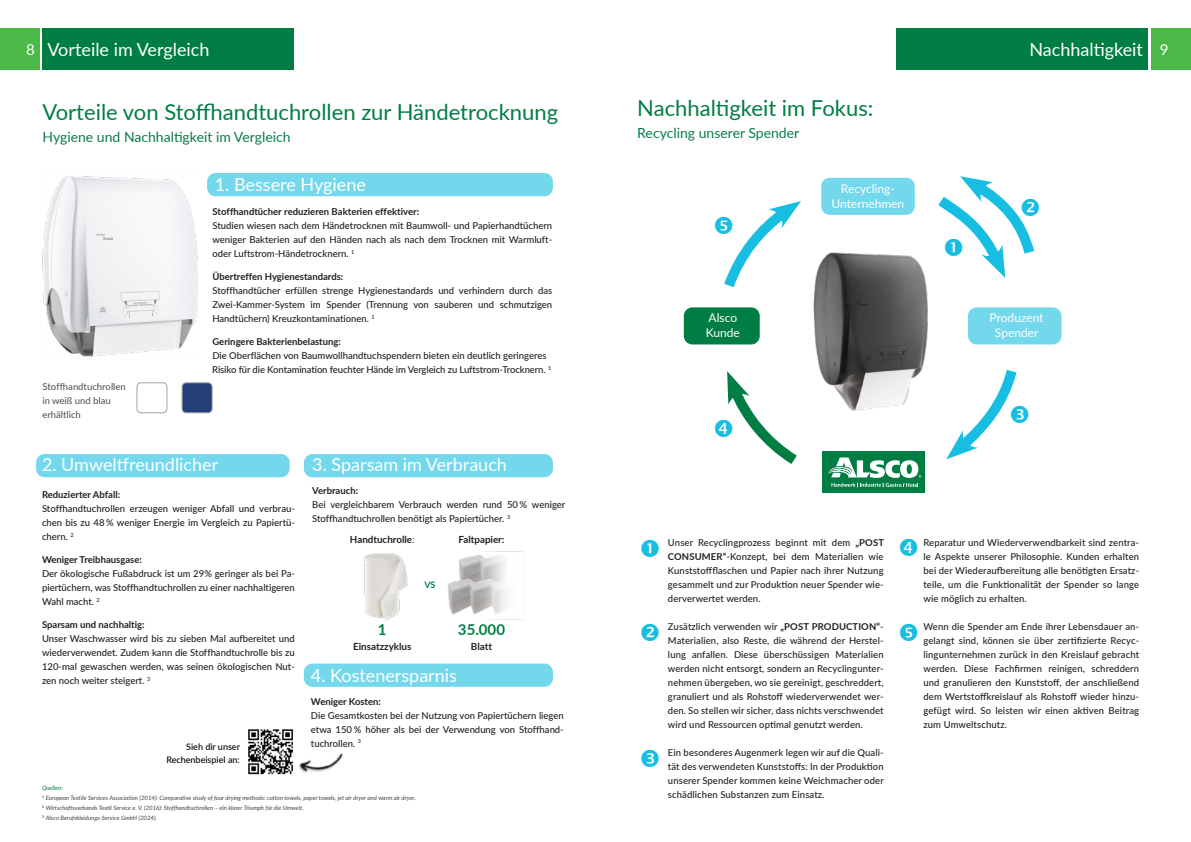
<style>
.page{position:relative;width:1191px;height:842px;background:#fff}
.page>*{position:absolute;margin:0;border:0;box-sizing:border-box;transform-origin:0 0}
.t1{font:22px "Lato";color:#007d43}
.t2{font:18px "Lato";color:#fff}
.t3{font:700 15px "Lato";color:#007d43}
.t4{font:14px "Lato";color:#097c44}
.t5{font:12px/15px "Lato";color:#fff;text-align:center}
.t6{font:700 9.8px "Lato";color:#231f20}
.t7{font:500 9.5px/14px "Lato";color:#231f20;text-align:justify}
.t8{font:700 9.5px "Lato";color:#231f20}
.t9{font:9.5px/14px "Lato";color:#474a4e}
.t10{font:500 9px/13px "Lato";color:#000001;text-align:right}
.t11{font:700 9px "Lato";color:#007d43}
.t12{font:italic 6px/10px "Lato";color:#3e4344}
.s1{font-size:15px}
.s2{font-weight:400;color:#474a4e}
.s3{color:#097c44}
.s4{font-weight:700}
</style>
<div class="page">
<div style="left:304px;top:663px;width:249px;height:24px;background:#74d8ed;border-radius:9px"></div>
<div style="left:304px;top:454px;width:249px;height:23px;background:#74d8ed;border-radius:9px"></div>
<div style="left:36px;top:454px;width:254px;height:23px;background:#74d8ed;border-radius:9px"></div>
<img style="left:248px;top:729px;width:42px;height:46px">
<img style="left:290px;top:729px;width:53px;height:46px">
<img style="left:364px;top:553px;width:160px;height:68px">
<div style="left:417px;top:574px;width:26px;height:19px;background:#fff"></div>
<img style="left:813px;top:252px;width:115px;height:159px">
<img style="left:42px;top:176px;width:156px;height:181px">
<div style="left:207px;top:173px;width:346px;height:23px;background:#74d8ed;border-radius:9px"></div>
<div style="left:821px;top:178px;width:93px;height:37px;background:#74d8ed;border-radius:9px"></div>
<div style="left:968px;top:307px;width:93px;height:37px;background:#74d8ed;border-radius:9px"></div>
<div style="left:684px;top:307px;width:75px;height:37px;background:#007d43;border-radius:9px"></div>
<div style="left:823px;top:451px;width:102px;height:42px;background:#007d43"></div>
<svg style="left:827px;top:457px;width:94px;height:30px"></svg>
<div style="left:182px;top:383px;width:30px;height:30px;background:#263e78;border-radius:4px"></div>
<div style="left:182px;top:383px;width:30px;height:30px;border:1px solid #9ea2a7;border-radius:4px"></div>
<div style="left:137px;top:383px;width:30px;height:30px;border:1px solid #9ea2a7;border-radius:4px"></div>
<div style="left:0;top:28px;width:40px;height:42px;background:#4cb848"></div>
<div style="left:1151px;top:28px;width:40px;height:42px;background:#4cb848"></div>
<div style="left:43px;top:28px;width:251px;height:42px;background:#007d43"></div>
<div style="left:896px;top:28px;width:252px;height:42px;background:#007d43"></div>
<svg style="left:927px;top:176px;width:108px;height:102px"></svg>
<svg style="left:946px;top:370px;width:71px;height:90px"></svg>
<svg style="left:727px;top:371px;width:70px;height:93px"></svg>
<svg style="left:724px;top:201px;width:77px;height:87px"></svg>
<h2 class="t2" style="left:26px;top:37px;width:185px"><span class="s1">8</span> Vorteile im Vergleich</h2>
<h2 class="t2" style="left:1029px;top:37px;width:141px">Nachhaltigkeit <span class="s1">9</span></h2>
<h1 class="t1" style="left:43px;top:96px;width:517px">Vorteile von Stoffhandtuchrollen zur Händetrocknung</h1>
<h3 class="t4" style="left:43px;top:127px;width:249px">Hygiene und Nachhaltigkeit im Vergleich</h3>
<h1 class="t1" style="left:637px;top:92px;width:237px">Nachhaltigkeit im Fokus:</h1>
<h3 class="t4" style="left:637px;top:123px;width:163px">Recycling unserer Spender</h3>
<p class="t9" style="left:42px;top:379px;width:85px">Stoffhandtuchrollen in weiß und blau erhältlich</p>
<h2 class="t2" style="left:215px;top:171px;width:153px">1. Bessere Hygiene</h2>
<p class="t5" style="left:831px;top:180px;width:74px">Recycling-<br>Unternehmen</p>
<p class="t8" style="left:212px;top:204px;width:208px">Stoffhandtücher reduzieren Bakterien effektiver:</p>
<p class="t7" style="left:212px;top:218px;width:341px">Studien wiesen nach dem Händetrocknen mit Baumwoll- und Papierhandtüchern weniger Bakterien auf den Händen nach als nach dem Trocknen mit Warmluft&shy;oder Luftstrom-Händetrocknern. <sup>1</sup></p>
<p class="t8" style="left:212px;top:269px;width:132px">Übertreffen Hygienestandards:</p>
<p class="t7" style="left:212px;top:283px;width:341px">Stoffhandtücher erfüllen strenge Hygienestandards und verhindern durch das Zwei-Kammer-System im Spender (Trennung von sauberen und schmutzigen Handtüchern) Kreuzkontaminationen. <sup>1</sup></p>
<p class="t8" style="left:212px;top:334px;width:130px">Geringere Bakterienbelastung:</p>
<p class="t7" style="left:212px;top:348px;width:340px">Die Oberflächen von Baumwollhandtuchspendern bieten ein deutlich geringeres<br>Risiko für die Kontamination feuchter Hände im Vergleich zu Luftstrom-Trocknern. <sup>1</sup></p>
<p class="t5" style="left:706px;top:310px;width:36px;text-align:left">Alsco<br>Kunde</p>
<h2 class="t2" style="left:42px;top:452px;width:178px">2. Umweltfreundlicher</h2>
<p class="t8" style="left:42px;top:488px;width:80px">Reduzierter Abfall:</p>
<p class="t7" style="left:42px;top:501px;width:254px">Stoffhandtuchrollen erzeugen weniger Abfall und verbrau&shy;chen bis zu 48 % weniger Energie im Vergleich zu Papiertü&shy;chern. <sup>2</sup></p>
<p class="t8" style="left:42px;top:553px;width:101px">Weniger Treibhausgase:</p>
<p class="t7" style="left:42px;top:566px;width:254px">Der ökologische Fußabdruck ist um 29% geringer als bei Pa&shy;piertüchern, was Stoffhandtuchrollen zu einer nachhaltigeren Wahl macht. <sup>2</sup></p>
<p class="t8" style="left:42px;top:618px;width:104px">Sparsam und nachhaltig:</p>
<p class="t7" style="left:42px;top:631px;width:254px">Unser Waschwasser wird bis zu sieben Mal aufbereitet und wiederverwendet. Zudem kann die Stoffhandtuchrolle bis zu 120-mal gewaschen werden, was seinen ökologischen Nut&shy;zen noch weiter steigert. <sup>3</sup></p>
<p class="t10" style="left:166px;top:740px;width:75px">Sieh dir unser<br>Rechenbeispiel an:</p>
<h2 class="t2" style="left:312px;top:452px;width:196px">3. Sparsam im Verbrauch</h2>
<p class="t8" style="left:312px;top:484px;width:47px">Verbrauch:</p>
<p class="t7" style="left:312px;top:497px;width:255px">Bei vergleichbarem Verbrauch werden rund 50 % weniger<br>Stoffhandtuchrollen benötigt als Papiertücher. <sup>3</sup></p>
<p class="t6" style="left:350px;top:532px;width:66px">Handtuchrolle<span class="s2">:</span></p>
<p class="t11" style="left:424px;top:578px;width:13px">VS</p>
<h3 class="t3" style="left:378px;top:619px;width:10px">1</h3>
<p class="t6" style="left:353px;top:639px;width:60px">Einsatzzyklus</p>
<p class="t6" style="left:458px;top:532px;width:47px">Faltpapier:</p>
<h3 class="t3" style="left:458px;top:619px;width:49px">35.000</h3>
<p class="t6" style="left:471px;top:639px;width:23px">Blatt</p>
<h2 class="t2" style="left:311px;top:662px;width:148px">4. Kostenersparnis</h2>
<p class="t8" style="left:311px;top:694px;width:72px">Weniger Kosten:</p>
<p class="t7" style="left:311px;top:708px;width:254px">Die Gesamtkosten bei der Nutzung von Papiertüchern liegen etwa 150 % höher als bei der Verwendung von Stoffhand&shy;tuchrollen. <sup>3</sup></p>
<p class="t12" style="left:42px;top:782px;width:375px"><span class="s3">Quellen:<br></span><sup>1</sup> European Textile Services Association (2014): Comparative study of four drying methods: cotton towels, paper towels, jet air dryer and warm air dryer.<br><sup>2</sup> Wirtschaftsverbands Textil Service e. V. (2016): Stoffhandtuchrollen – ein klarer Triumph für die Umwelt.<br><sup>3</sup> Alsco Berufskleidungs-Service GmbH (2024).</p>
<p class="t7" style="left:668px;top:535px;width:217px">Unser Recyclingprozess beginnt mit dem <span class="s4">„POST CONSUMER“</span>-Konzept, bei dem Materialien wie Kunststoffflaschen und Papier nach ihrer Nutzung gesammelt und zur Produktion neuer Spender wie&shy;derverwertet werden.</p>
<p class="t7" style="left:668px;top:619px;width:217px">Zusätzlich verwenden wir <span class="s4">„POST PRODUCTION“</span>- Materialien, also Reste, die während der Herstel&shy;lung anfallen. Diese überschüssigen Materialien werden nicht entsorgt, sondern an Recyclingunter&shy;nehmen übergeben, wo sie gereinigt, geschreddert, granuliert und als Rohstoff wiederverwendet wer&shy;den. So stellen wir sicher, dass nichts verschwendet wird und Ressourcen optimal genutzt werden.</p>
<p class="t7" style="left:668px;top:745px;width:217px">Ein besonderes Augenmerk legen wir auf die Quali&shy;tät des verwendeten Kunststoffs: In der Produktion unserer Spender kommen keine Weichmacher oder schädlichen Substanzen zum Einsatz.</p>
<p class="t5" style="left:989px;top:310px;width:55px">Produzent<br>Spender</p>
<p class="t7" style="left:923px;top:535px;width:217px">Reparatur und Wiederverwendbarkeit sind zentra&shy;le Aspekte unserer Philosophie. Kunden erhalten bei der Wiederaufbereitung alle benötigten Ersatz&shy;teile, um die Funktionalität der Spender so lange wie möglich zu erhalten.</p>
<p class="t7" style="left:923px;top:619px;width:217px">Wenn die Spender am Ende ihrer Lebensdauer an&shy;gelangt sind, können sie über zertifizierte Recyc&shy;lingunternehmen zurück in den Kreislauf gebracht werden. Diese Fachfirmen reinigen, schreddern und granulieren den Kunststoff, der anschließend dem Wertstoffkreislauf als Rohstoff wieder hinzu&shy;gefügt wird. So leisten wir einen aktiven Beitrag zum Umweltschutz.</p>
</div>
